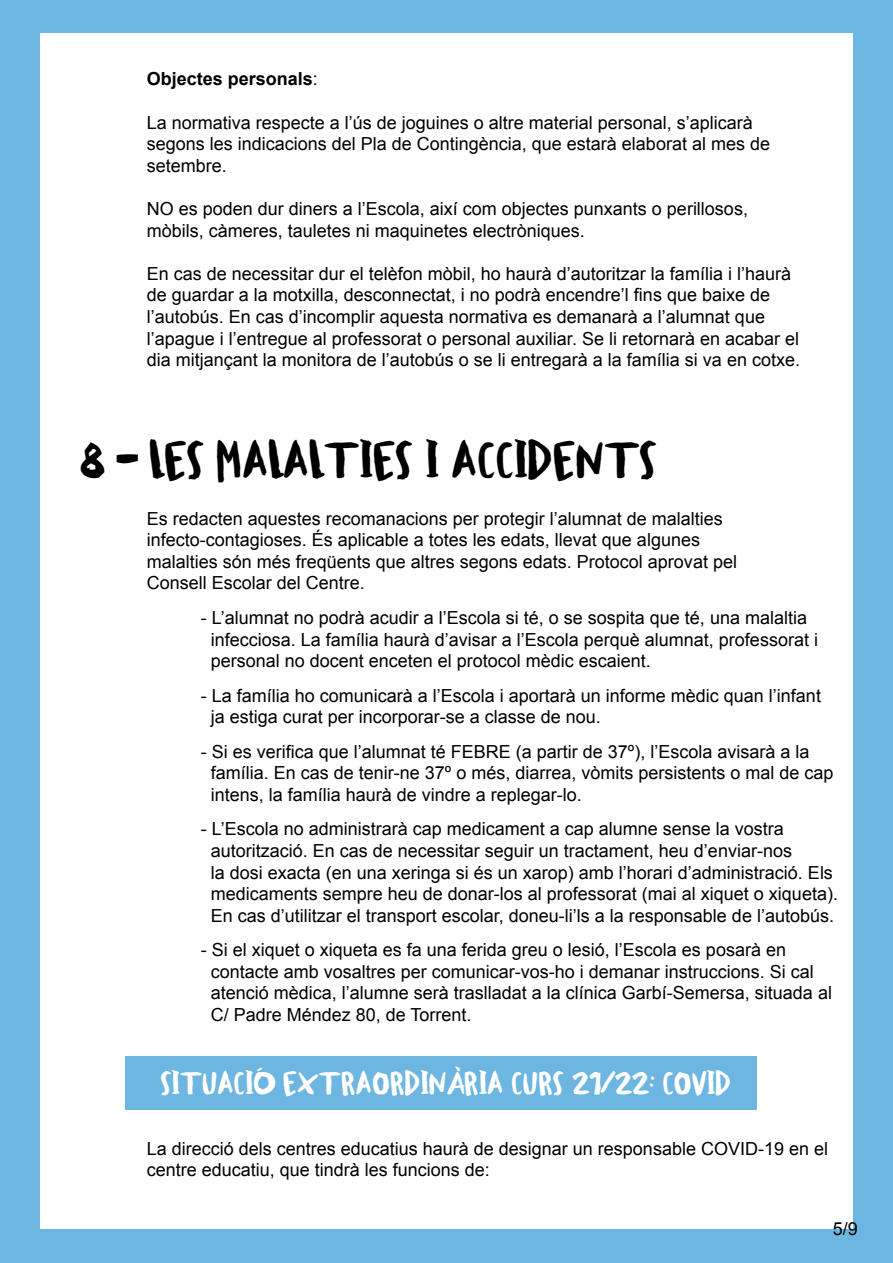
<style>
.page{position:relative;width:893px;height:1263px;background:#6db6e1}
.page>*{position:absolute;margin:0;border:0;box-sizing:border-box;transform-origin:0 0}
.t1{font:35.85px "Centus 1";color:#000}
.t2{font:22.5px "Centus 1";color:#fff}
.t3{font:18px/21.6px "Arial";color:#000}
.t4{font:700 18px "Arial";color:#000}
.s1{font-weight:400}
</style>
<div class="page">
<div style="left:40px;top:34px;width:813px;height:1195px;background:#fff"></div>
<div style="left:125px;top:1057px;width:632px;height:53px;background:#6db6e1"></div>
<p class="t4" style="left:147px;top:67px;width:173px">Objectes personals<span class="s1">:</span></p>
<p class="t3" style="left:147px;top:112px;width:625px">La normativa respecte a l’ús de joguines o altre material personal, s’aplicarà segons les indicacions del Pla de Contingència, que estarà elaborat al mes de setembre.</p>
<p class="t3" style="left:147px;top:198px;width:603px">NO es poden dur diners a l’Escola, així com objectes punxants o perillosos, mòbils, càmeres, tauletes ni maquinetes electròniques.</p>
<p class="t3" style="left:147px;top:263px;width:655px">En cas de necessitar dur el telèfon mòbil, ho haurà d’autoritzar la família i l’haurà de guardar a la motxilla, desconnectat, i no podrà encendre’l fins que baixe de l’autobús. En cas d’incomplir aquesta normativa es demanarà a l’alumnat que l’apague i l’entregue al professorat o personal auxiliar. Se li retornarà en acabar el dia mitjançant la monitora de l’autobús o se li entregarà a la família si va en cotxe.</p>
<h1 class="t1" style="left:81px;top:437px;width:579px">8 - LES MALALTIES I ACCIDENTS</h1>
<p class="t3" style="left:147px;top:508px;width:592px">Es redacten aquestes recomanacions per protegir l’alumnat de malalties infecto-contagioses. És aplicable a totes les edats, llevat que algunes malalties són més freqüents que altres segons edats. Protocol aprovat pel Consell Escolar del Centre.</p>
<p class="t3" style="left:211px;top:607px;width:609px;text-indent:-10px">- L’alumnat no podrà acudir a l’Escola si té, o se sospita que té, una malaltia infecciosa. La família haurà d’avisar a l’Escola perquè alumnat, professorat i personal no docent enceten el protocol mèdic escaient.</p>
<p class="t3" style="left:211px;top:685px;width:612px;text-indent:-10px">- La família ho comunicarà a l’Escola i aportarà un informe mèdic quan l’infant ja estiga curat per incorporar-se a classe de nou.</p>
<p class="t3" style="left:211px;top:741px;width:624px;text-indent:-10px">- Si es verifica que l’alumnat té FEBRE (a partir de 37º), l’Escola avisarà a la família. En cas de tenir-ne 37º o més, diarrea, vòmits persistents o mal de cap intens, la família haurà de vindre a replegar-lo.</p>
<p class="t3" style="left:211px;top:818px;width:629px;text-indent:-10px">- L’Escola no administrarà cap medicament a cap alumne sense la vostra autorització. En cas de necessitar seguir un tractament, heu d’enviar-nos<br>la dosi exacta (en una xeringa si és un xarop) amb l’horari d’administració. Els medicaments sempre heu de donar-los al professorat (mai al xiquet o xiqueta).<br>En cas d’utilitzar el transport escolar, doneu-li’ls a la responsable de l’autobús.</p>
<p class="t3" style="left:211px;top:939px;width:623px;text-indent:-10px">- Si el xiquet o xiqueta es fa una ferida greu o lesió, l’Escola es posarà en contacte amb vosaltres per comunicar-vos-ho i demanar instruccions. Si cal atenció mèdica, l’alumne serà traslladat a la clínica Garbí-Semersa, situada al C/ Padre Méndez 80, de Torrent.</p>
<p class="t2" style="left:161px;top:1069px;width:572px">SITUACIÓ EXTRAORDINÀRIA CURS 21/22: COVID</p>
<p class="t3" style="left:147px;top:1137px;width:683px">La direcció dels centres educatius haurà de designar un responsable COVID-19 en el centre educatiu, que tindrà les funcions de:</p>
<p class="t3" style="left:833px;top:1218px;width:27px">5/9</p>
</div>
